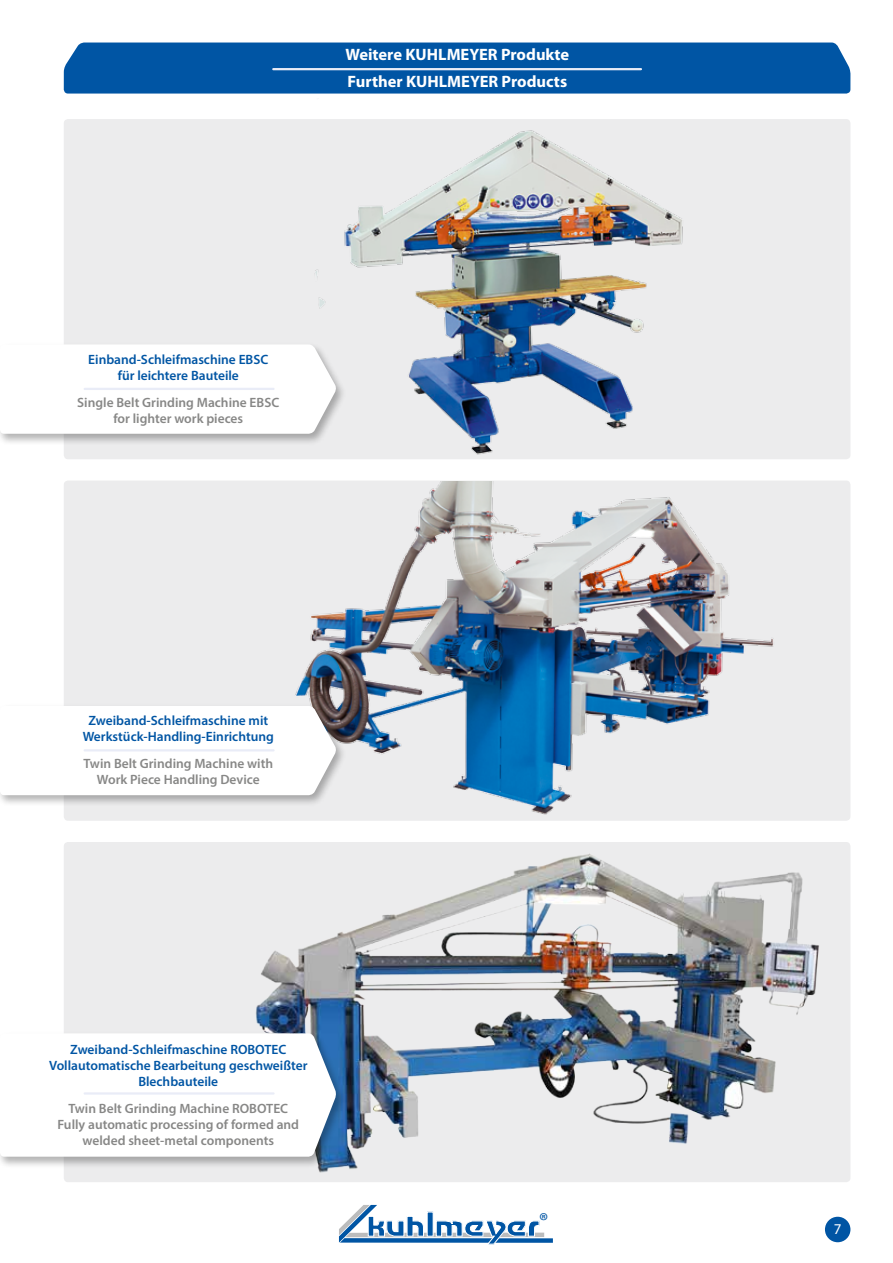
<style>
.page{position:relative;width:893px;height:1263px;background:#fff}
.page>*{position:absolute;margin:0;border:0;box-sizing:border-box;transform-origin:0 0}
.t1{font:21.75px "Myriad Pro";color:#0055a4}
.t2{font:700 16.5px/27px "Myriad Pro";color:#fff}
.t3{font:15px "Myriad Pro";color:#fff}
.t4{font:600 13.5px/16.2px "Myriad Pro";color:#878786;text-align:center}
.t5{font:600 13.5px/16.2px "Myriad Pro";color:#0055a4;text-align:center}
</style>
<div class="page">
<div style="left:825px;top:1217px;width:25px;height:25px;background:#0055a4;border-radius:50%"></div>
<div style="left:64px;top:842px;width:786px;height:340px;background:#ececed;border-radius:4px"></div>
<img style="left:256px;top:853px;width:563px;height:291px">
<div style="left:64px;top:119px;width:786px;height:340px;background:#ececed;border-radius:4px"></div>
<div style="left:64px;top:480px;width:786px;height:341px;background:#ececed;border-radius:4px"></div>
<div style="left:64px;top:43px;width:786px;height:51px;background:#0055a4"></div>
<hr style="left:273px;top:68px;width:368px;height:2px;background:#e9ecf7">
<div style="left:0;top:342px;width:347px;height:104px;background:#000;opacity:.3"></div>
<div style="left:0;top:344px;width:249px;height:90px;background:#fff"></div>
<svg style="left:0;top:1033px;width:553px;height:212px"></svg>
<hr style="left:85px;top:388px;width:189px;height:2px;background:#e9ecf7">
<hr style="left:85px;top:1092px;width:189px;height:2px;background:#e9ecf7">
<img style="left:295px;top:482px;width:479px;height:333px">
<img style="left:249px;top:130px;width:434px;height:325px">
<div style="left:0;top:703px;width:347px;height:104px;background:#000;opacity:.3"></div>
<div style="left:0;top:706px;width:337px;height:89px;background:#fff"></div>
<hr style="left:85px;top:749px;width:189px;height:2px;background:#e9ecf7">
<p class="t2" style="left:345px;top:40px;width:225px">Weitere KUHLMEYER Produkte<br>Further KUHLMEYER Products</p>
<p class="t5" style="left:88px;top:351px;width:182px">Einband-Schleifmaschine EBSC für leichtere Bauteile</p>
<p class="t4" style="left:77px;top:394px;width:203px">Single Belt Grinding Machine EBSC for lighter work pieces</p>
<p class="t5" style="left:83px;top:712px;width:193px">Zweiband-Schleifmaschine mit<br>Werkstück-Handling-Einrichtung</p>
<p class="t4" style="left:83px;top:755px;width:191px">Twin Belt Grinding Machine with<br>Work Piece Handling Device</p>
<p class="t5" style="left:49px;top:1041px;width:260px">Zweiband-Schleifmaschine ROBOTEC<br>Vollautomatische Bearbeitung geschweißter<br>Blechbauteile</p>
<p class="t4" style="left:58px;top:1100px;width:243px">Twin Belt Grinding Machine ROBOTEC<br>Fully automatic processing of formed and welded sheet-metal components</p>
<h1 class="t1" style="left:539px;top:1207px;width:11px">®</h1>
<p class="t3" style="left:834px;top:1220px;width:9px">7</p>
</div>
